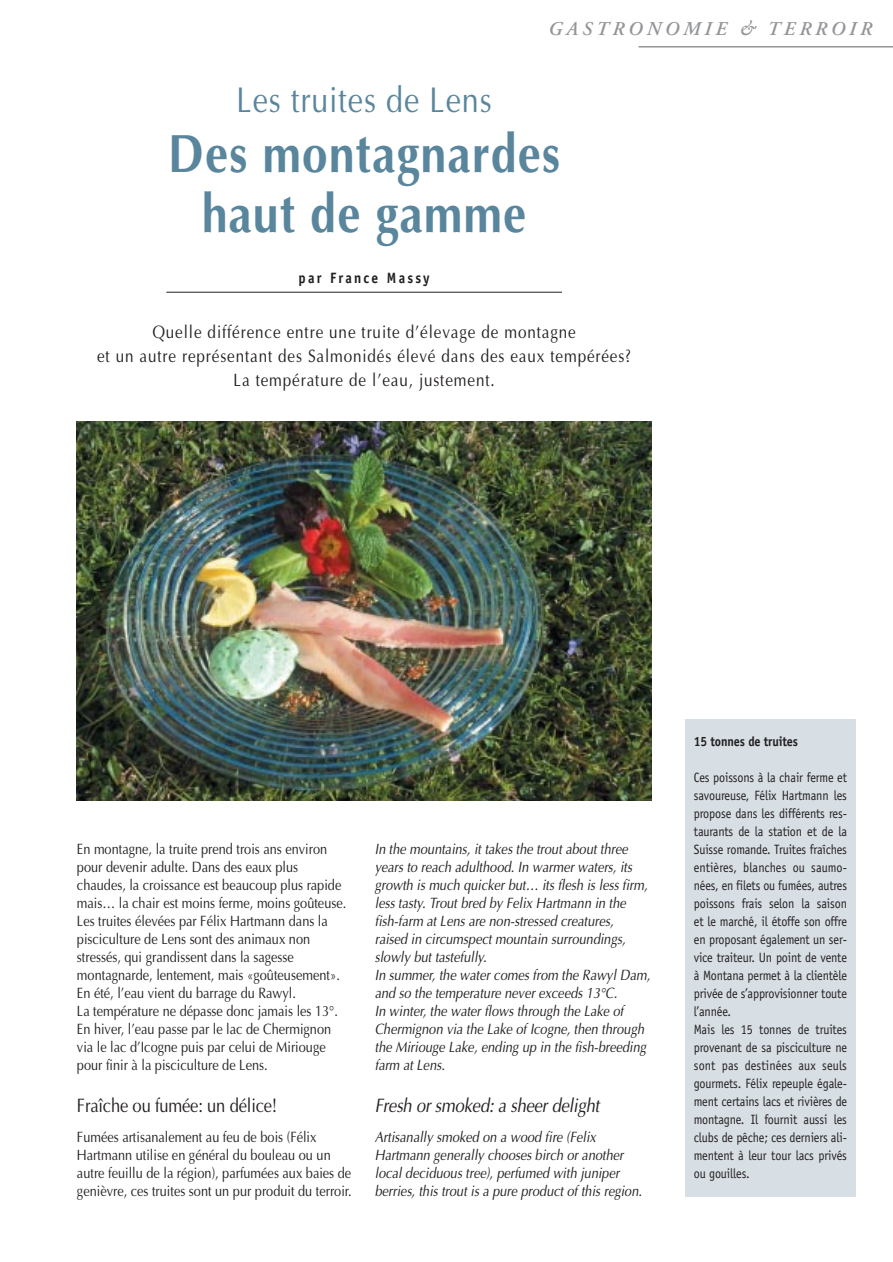
<style>
.page{position:relative;width:893px;height:1262px;background:#fff}
.page>*{position:absolute;margin:0;border:0;box-sizing:border-box;transform-origin:0 0}
.t1{font:700 54px/60px "Optima";letter-spacing:.03em;color:#59869d;text-align:center;scale:.85 1}
.t2{font:36px "Optima";letter-spacing:.03em;color:#59869d;scale:.85 1}
.t3{font:italic 19.5px "Optima";letter-spacing:-.01em;color:#231f20;scale:.85 1}
.t4{font:19.5px "Optima";letter-spacing:-.01em;color:#231f20;scale:.85 1}
.t5{font:italic 600 19.5px "Adobe Garamond";letter-spacing:.205em;color:#939598}
.t6{font:18px/24px "Optima";letter-spacing:.055em;color:#231f20;text-align:center;scale:.85 1}
.t7{font:15px/18px "Optima";color:#231f20;scale:.85 1}
.t8{font:italic 15px/18px "Optima";color:#231f20;scale:.85 1}
.t9{font:700 15px "Officina Sans";letter-spacing:.165em;color:#231f20;scale:.9 1}
.t10{font:13.5px/18px "Officina Sans";letter-spacing:-.01em;color:#231f20;scale:.9 1}
.t11{font:700 13.5px "Officina Sans";letter-spacing:-.01em;color:#231f20;scale:.9 1}
</style>
<div class="page">
<hr style="left:638px;top:46px;width:254px;height:2px;background:#939598">
<hr style="left:166px;top:292px;width:396px;height:1px;background:#231f20">
<div style="left:685px;top:719px;width:170px;height:477px;background:#d7dee4"></div>
<img style="left:77px;top:422px;width:574px;height:378px">
<h3 class="t5" style="left:547px;top:21px;width:325px">GASTRONOMIE &amp; TERROIR</h3>
<h2 class="t2" style="left:236px;top:85px;width:302px">Les truites de Lens</h2>
<h1 class="t1" style="left:168px;top:129px;width:462px">Des montagnardes haut de gamme</h1>
<p class="t9" style="left:298px;top:272px;width:147px">par France Massy</p>
<p class="t6" style="left:97px;top:321px;width:630px">Quelle différence entre une truite d’élevage de montagne<br>et un autre représentant des Salmonidés élevé dans des eaux tempérées?<br>La température de l’eau, justement.</p>
<p class="t7" style="left:77px;top:841px;width:318px">En montagne, la truite prend trois ans environ pour devenir adulte. Dans des eaux plus chaudes, la croissance est beaucoup plus rapide mais… la chair est moins ferme, moins goûteuse.<br>Les truites élevées par Félix Hartmann dans la pisciculture de Lens sont des animaux non stressés, qui grandissent dans la sagesse montagnarde, lentement, mais «goûteusement».<br>En été, l’eau vient du barrage du Rawyl.<br>La température ne dépasse donc jamais les 13°.<br>En hiver, l’eau passe par le lac de Chermignon via le lac d’Icogne puis par celui de Miriouge pour finir à la pisciculture de Lens.</p>
<h3 class="t4" style="left:77px;top:1097px;width:237px">Fraîche ou fumée: un délice!</h3>
<p class="t7" style="left:77px;top:1129px;width:325px">Fumées artisanalement au feu de bois (Félix Hartmann utilise en général du bouleau ou un autre feuillu de la région), parfumées aux baies de genièvre, ces truites sont un pur produit du terroir.</p>
<p class="t8" style="left:375px;top:841px;width:325px">In the mountains, it takes the trout about three years to reach adulthood. In warmer waters, its growth is much quicker but… its flesh is less firm, less tasty. Trout bred by Felix Hartmann in the fish-farm at Lens are non-stressed creatures,<br>raised in circumspect mountain surroundings, slowly but tastefully.<br>In summer, the water comes from the Rawyl Dam, and so the temperature never exceeds 13°C.<br>In winter, the water flows through the Lake of Chermignon via the Lake of Icogne, then through the Miriouge Lake, ending up in the fish-breeding farm at Lens.</p>
<h3 class="t3" style="left:375px;top:1097px;width:266px">Fresh or smoked: a sheer delight</h3>
<p class="t8" style="left:375px;top:1129px;width:316px">Artisanally smoked on a wood fire (Felix Hartmann generally chooses birch or another local deciduous tree), perfumed with juniper berries, this trout is a pure product of this region.</p>
<p class="t11" style="left:693px;top:736px;width:117px">15 tonnes de truites</p>
<p class="t10" style="left:693px;top:769px;width:172px">Ces poissons à la chair ferme et savoureuse, Félix Hartmann les propose dans les différents res&shy;taurants de la station et de la<br>Suisse romande. Truites fraîches entières, blanches ou saumo&shy;nées, en filets ou fumées, autres poissons frais selon la saison et le marché, il étoffe son offre en proposant également un ser&shy;vice traiteur. Un point de vente à Montana permet à la clientèle privée de s’approvisionner toute l’année.<br>Mais les 15 tonnes de truites provenant de sa pisciculture ne sont pas destinées aux seuls gourmets. Félix repeuple égale&shy;ment certains lacs et rivières de montagne. Il fournit aussi les clubs de pêche; ces derniers ali&shy;mentent à leur tour lacs privés ou gouilles.</p>
</div>
